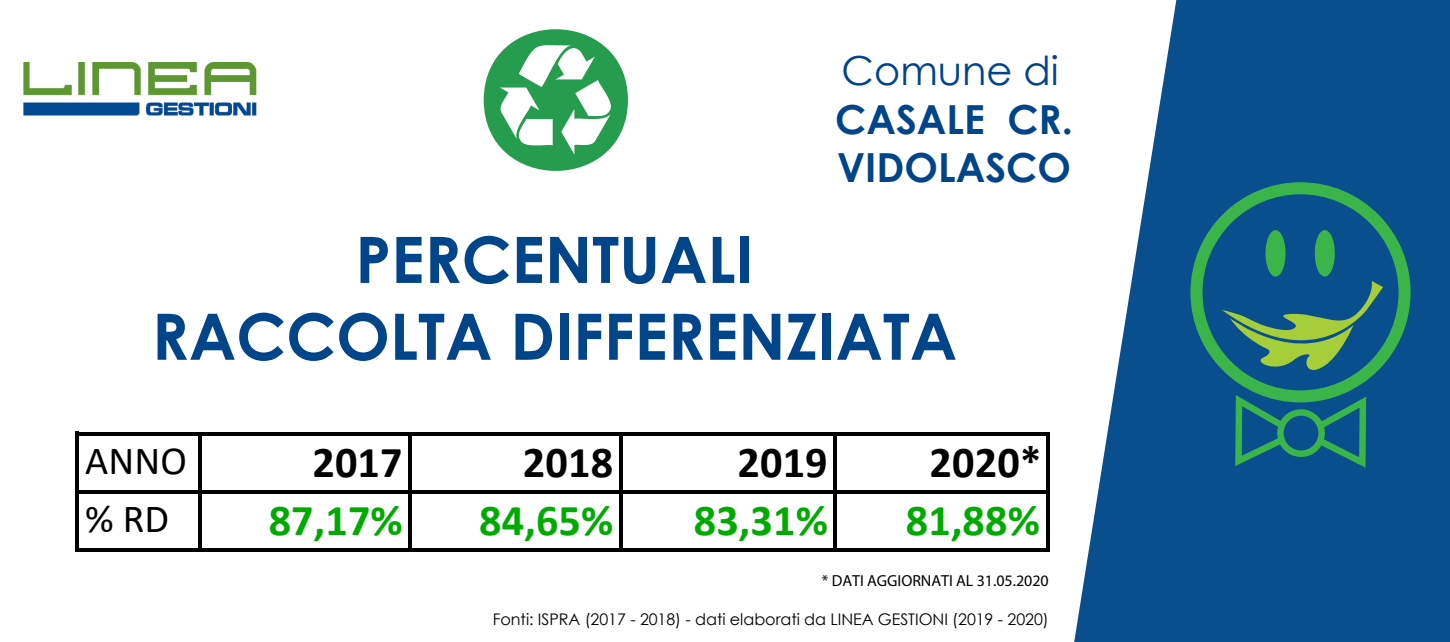
<style>
.page{position:relative;width:1450px;height:642px;background:#fff}
.page>*{position:absolute;margin:0;border:0;box-sizing:border-box;transform-origin:0 0}
.t1{font:700 64px/76.8px "Century Gothic";color:#004489;text-align:center}
.t2{font:700 44px "Calibri";letter-spacing:.005em;color:#0a0}
.t3{font:700 44px "Calibri";letter-spacing:.005em;color:#000}
.t4{font:700 44px "Calibri";color:#000}
.t5{font:700 40px/48px "Century Gothic";color:#004489}
.t6{font:40px "Century Gothic";color:#004489}
.t7{font:40px "Calibri";letter-spacing:.005em;color:#000}
.t8{font:16px "Century Gothic";letter-spacing:-.005em;color:#000}
.t9{font:16px "Myriad Pro";letter-spacing:-.005em;color:#000}
</style>
<div class="page">
<svg style="left:1074px;top:0;width:375px;height:641px;fill:#094e8d"></svg>
<img style="left:23px;top:63px;width:234px;height:53px">
<svg style="left:483px;top:29px;width:145px;height:142px"></svg>
<svg style="left:1190px;top:182px;width:220px;height:220px;background:#13647e"></svg>
<div style="left:1265px;top:230px;width:20px;height:46px;background:#3bb54a;border-radius:50%"></div>
<div style="left:1314px;top:230px;width:20px;height:46px;background:#3bb54a;border-radius:50%"></div>
<svg style="left:1221px;top:281px;width:161px;height:97px;background:#327275"></svg>
<div style="left:1276px;top:409px;width:48px;height:48px;border:6px solid #3bb54a;border-radius:50%"></div>
<svg style="left:1231px;top:389px;width:59px;height:82px;background:#196f77"></svg>
<svg style="left:1310px;top:391px;width:59px;height:82px;background:#186e77"></svg>
<hr style="left:75px;top:431px;width:4px;height:120px;background:#000">
<hr style="left:198px;top:435px;width:4px;height:116px;background:#000">
<hr style="left:408px;top:435px;width:4px;height:116px;background:#000">
<hr style="left:619px;top:435px;width:4px;height:116px;background:#000">
<hr style="left:833px;top:435px;width:4px;height:116px;background:#000">
<hr style="left:79px;top:432px;width:970px;height:3px;background:#000">
<hr style="left:79px;top:490px;width:966px;height:3px;background:#000">
<hr style="left:79px;top:548px;width:966px;height:3px;background:#000">
<svg style="left:1045px;top:435px;width:4px;height:116px"></svg>
<h3 class="t6" style="left:841px;top:43px;width:219px">Comune di</h3>
<h3 class="t5" style="left:835px;top:93px;width:239px">CASALE CR.<br>VIDOLASCO</h3>
<h1 class="t1" style="left:152px;top:218px;width:807px">PERCENTUALI<br>RACCOLTA DIFFERENZIATA</h1>
<h2 class="t4" style="left:929px;top:431px;width:114px">2020*</h2>
<h2 class="t2" style="left:905px;top:489px;width:136px">81,88%</h2>
<h3 class="t7" style="left:85px;top:433px;width:103px">ANNO</h3>
<h2 class="t3" style="left:312px;top:431px;width:92px">2017</h2>
<h2 class="t3" style="left:523px;top:431px;width:92px">2018</h2>
<h2 class="t3" style="left:737px;top:431px;width:92px">2019</h2>
<h3 class="t7" style="left:85px;top:491px;width:85px">% RD</h3>
<h2 class="t2" style="left:269px;top:489px;width:136px">87,17%</h2>
<h2 class="t2" style="left:479px;top:489px;width:136px">84,65%</h2>
<h2 class="t2" style="left:693px;top:489px;width:136px">83,31%</h2>
<p class="t9" style="left:821px;top:571px;width:228px">* DATI AGGIORNATI AL 31.05.2020</p>
<p class="t8" style="left:492px;top:608px;width:557px">Fonti: ISPRA (2017 - 2018) - dati elaborati da LINEA GESTIONI (2019 - 2020)</p>
</div>
